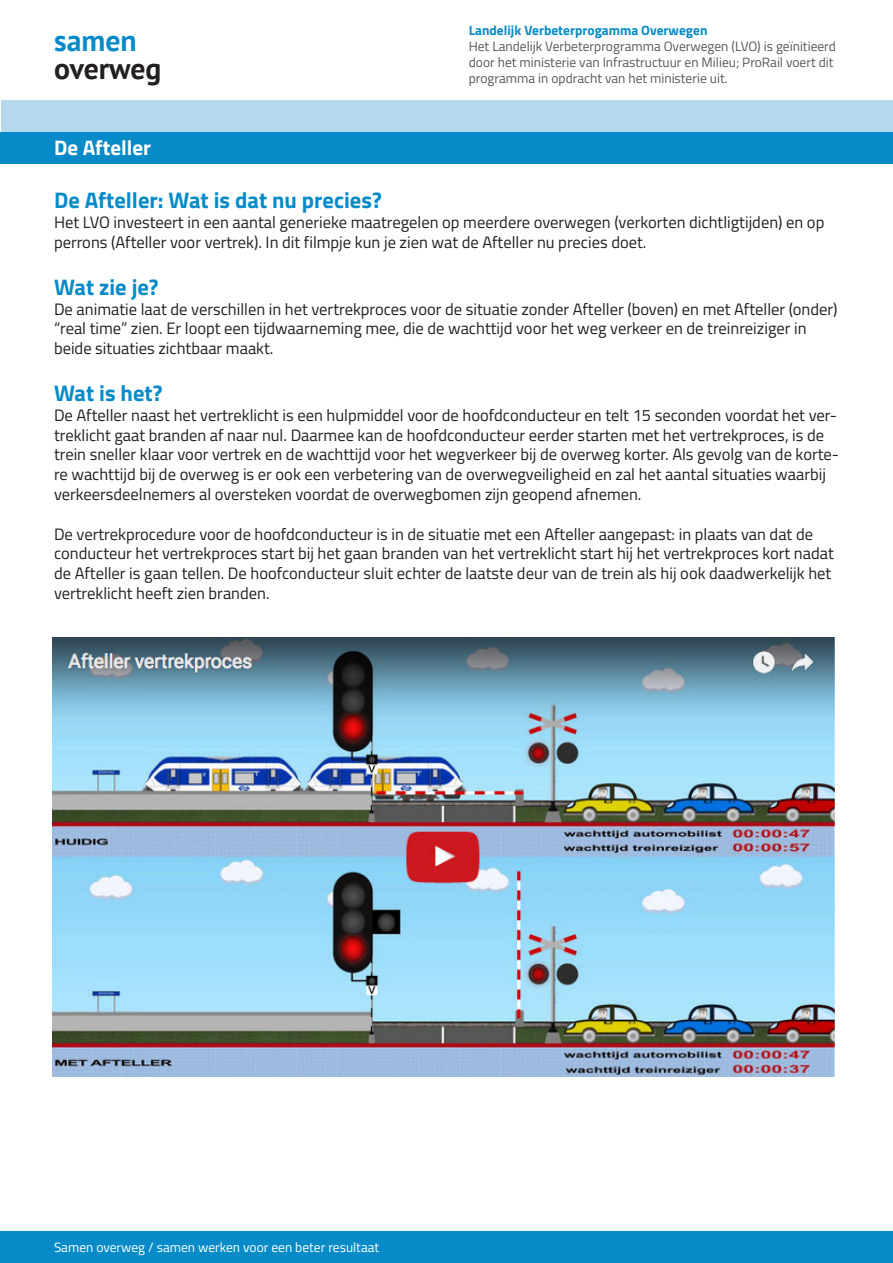
<style>
.page{position:relative;width:893px;height:1263px;background:#fff}
.page>*{position:absolute;margin:0;border:0;box-sizing:border-box;transform-origin:0 0}
.t1{font:700 29.7px "PT Sans";letter-spacing:-.005em;color:#231f20}
.t2{font:700 29.7px "PT Sans";color:#078bc8}
.t3{font:700 22.5px "Titillium Web";color:#078bc8}
.t4{font:700 21px "Titillium Web";color:#fff}
.t5{font:16.5px/19.8px "Titillium Web";color:#231f20}
.t6{font:13.5px/16.2px "Titillium Web";color:#57585a}
.t7{font:13.5px "Titillium Web";color:#fff}
.t8{font:700 13.5px "Titillium Web";color:#078bc8}
</style>
<div class="page">
<div style="left:0;top:132px;width:893px;height:32px;background:#078bc8"></div>
<div style="left:1px;top:100px;width:892px;height:32px;background:#b4d9ec"></div>
<img style="left:52px;top:637px;width:785px;height:439px">
<div style="left:0;top:1231px;width:893px;height:32px;background:#078bc8"></div>
<p class="t2" style="left:54px;top:21px;width:84px">samen</p>
<p class="t1" style="left:54px;top:49px;width:109px">overweg</p>
<p class="t4" style="left:54px;top:131px;width:98px">De Afteller</p>
<p class="t8" style="left:469px;top:20px;width:240px">Landelijk Verbeterprogamma Overwegen</p>
<p class="t6" style="left:469px;top:37px;width:369px">Het Landelijk Verbeterprogramma Overwegen (LVO) is geïnitieerd door het ministerie van Infrastructuur en Milieu; ProRail voert dit programma in opdracht van het ministerie uit.</p>
<p class="t3" style="left:54px;top:183px;width:329px">De Afteller: Wat is dat nu precies?</p>
<p class="t5" style="left:54px;top:212px;width:772px">Het LVO investeert in een aantal generieke maatregelen op meerdere overwegen (verkorten dichtligtijden) en op perrons (Afteller voor vertrek). In dit filmpje kun je zien wat de Afteller nu precies doet.</p>
<p class="t3" style="left:54px;top:270px;width:106px">Wat zie je?</p>
<p class="t5" style="left:54px;top:298px;width:785px">De animatie laat de verschillen in het vertrekproces voor de situatie zonder Afteller (boven) en met Afteller (onder) “real time” zien. Er loopt een tijdwaarneming mee, die de wachttijd voor het weg verkeer en de treinreiziger in beide situaties zichtbaar maakt.</p>
<p class="t3" style="left:54px;top:376px;width:110px">Wat is het?</p>
<p class="t5" style="left:54px;top:404px;width:786px">De Afteller naast het vertreklicht is een hulpmiddel voor de hoofdconducteur en telt 15 seconden voordat het ver&shy;treklicht gaat branden af naar nul. Daarmee kan de hoofdconducteur eerder starten met het vertrekproces, is de trein sneller klaar voor vertrek en de wachttijd voor het wegverkeer bij de overweg korter. Als gevolg van de korte&shy;re wachttijd bij de overweg is er ook een verbetering van de overwegveiligheid en zal het aantal situaties waarbij verkeersdeelnemers al oversteken voordat de overwegbomen zijn geopend afnemen.</p>
<p class="t5" style="left:54px;top:523px;width:781px">De vertrekprocedure voor de hoofdconducteur is in de situatie met een Afteller aangepast: in plaats van dat de conducteur het vertrekproces start bij het gaan branden van het vertreklicht start hij het vertrekproces kort nadat de Afteller is gaan tellen. De hoofconducteur sluit echter de laatste deur van de trein als hij ook daadwerkelijk het vertreklicht heeft zien branden.</p>
<p class="t7" style="left:54px;top:1237px;width:327px">Samen overweg / samen werken voor een beter resultaat</p>
</div>
